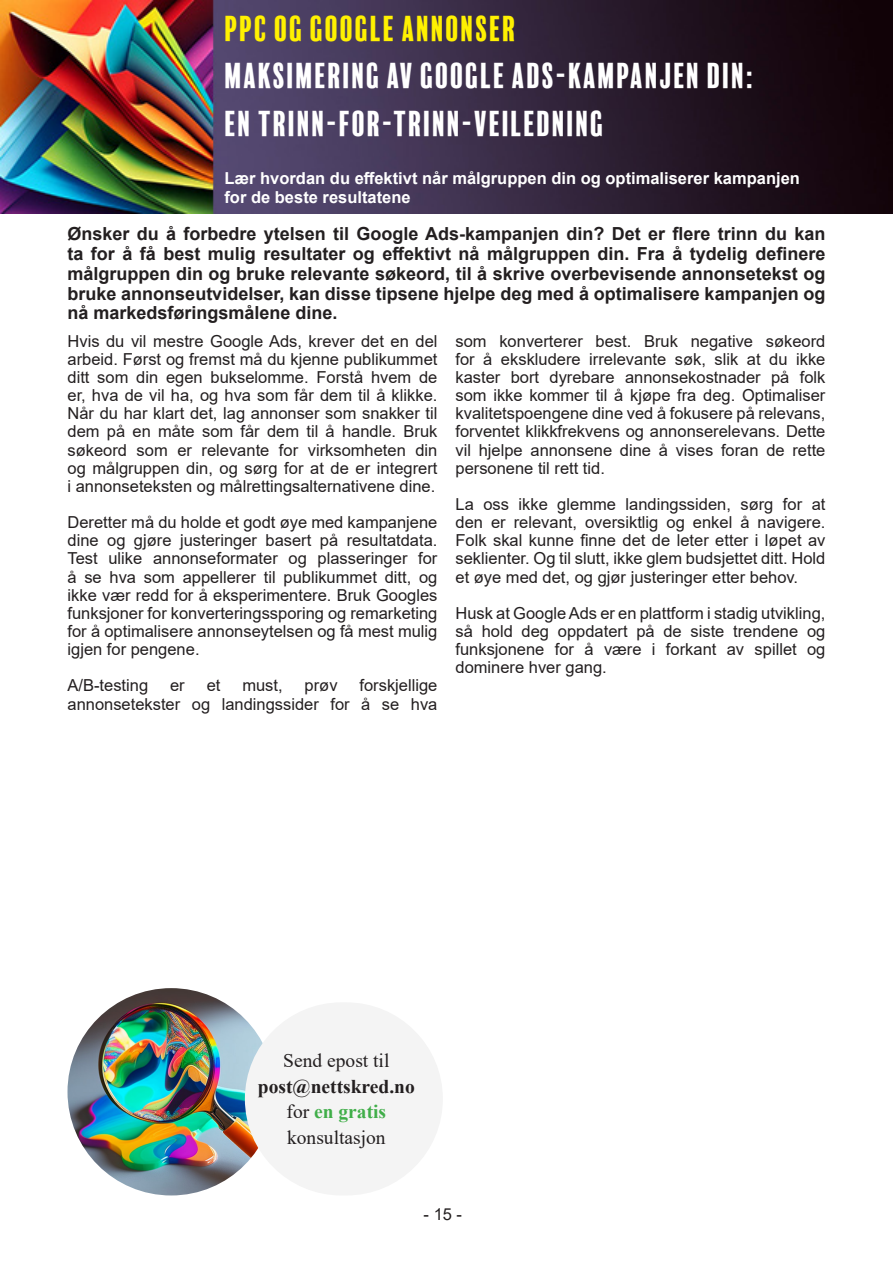
<style>
.page{position:relative;width:893px;height:1263px;background:#fff}
.page>*{position:absolute;margin:0;border:0;box-sizing:border-box;transform-origin:0 0}
.heading_2{font:33px/48px "Balboa Plus Fill";color:#fff}
.heading_1{font:33px "Balboa Plus Fill";color:#fff101}
.t1{font:700 19.5px/25.5px "Times New Roman";color:#231f20;text-align:center}
.t2{font:19.5px "Times New Roman";color:#231f20}
.Ingress{font:700 18px/19.8px "Arial";color:#231f20;text-align:justify}
.body{font:16.5px/18.1px "Arial";color:#231f20;text-align:justify}
.heading_4{font:700 16.5px/18.1px "Arial";color:#fff}
.s1{font-weight:400}
.s2{color:#40ae49}
</style>
<div class="page">
<img style="left:0;top:0;width:892px;height:213px">
<img style="left:68px;top:988px;width:207px;height:207px;border-radius:104px">
<div style="left:245px;top:1002px;width:198px;height:193px;background:#f4f4f4;border-radius:97px"></div>
<p class="heading_1" style="left:224px;top:11px;width:294px">PPC OG GOOGLE ANNONSER</p>
<p class="heading_2" style="left:224px;top:52px;width:532px">MAKSIMERING AV GOOGLE ADS-KAMPANJEN DIN:<br>EN TRINN-FOR-TRINN-VEILEDNING</p>
<p class="heading_4" style="left:224px;top:170px;width:577px">Lær hvordan du effektivt når målgruppen din og optimaliserer kampanjen for de beste resultatene</p>
<p class="Ingress" style="left:68px;top:224px;width:759px">Ønsker du å forbedre ytelsen til Google Ads-kampanjen din? Det er flere trinn du kan ta for å få best mulig resultater og effektivt nå målgruppen din. Fra å tydelig definere målgruppen din og bruke relevante søkeord, til å skrive overbevisende annonsetekst og bruke annonseutvidelser, kan disse tipsene hjelpe deg med å optimalisere kampanjen og nå markedsføringsmålene dine.</p>
<p class="body" style="left:68px;top:332px;width:371px">Hvis du vil mestre Google Ads, krever det en del arbeid. Først og fremst må du kjenne publikummet ditt som din egen bukselomme. Forstå hvem de er, hva de vil ha, og hva som får dem til å klikke.<br>Når du har klart det, lag annonser som snakker til dem på en måte som får dem til å handle. Bruk søkeord som er relevante for virksomheten din og målgruppen din, og sørg for at de er integrert i annonseteksten og målrettingsalternativene dine.</p>
<p class="body" style="left:68px;top:513px;width:371px">Deretter må du holde et godt øye med kampanjene dine og gjøre justeringer basert på resultatdata.<br>Test ulike annonseformater og plasseringer for å se hva som appellerer til publikummet ditt, og ikke vær redd for å eksperimentere. Bruk Googles funksjoner for konverteringssporing og remarketing for å optimalisere annonseytelsen og få mest mulig igjen for pengene.</p>
<p class="body" style="left:68px;top:676px;width:82px">A/B-testing</p>
<p class="body" style="left:170px;top:676px;width:16px">er</p>
<p class="body" style="left:207px;top:676px;width:15px">et</p>
<p class="body" style="left:242px;top:676px;width:42px">must,</p>
<p class="body" style="left:305px;top:676px;width:35px">prøv</p>
<p class="body" style="left:455px;top:332px;width:371px">som konverterer best. Bruk negative søkeord for å ekskludere irrelevante søk, slik at du ikke kaster bort dyrebare annonsekostnader på folk som ikke kommer til å kjøpe fra deg. Optimaliser kvalitetspoengene dine ved å fokusere på relevans, forventet klikkfrekvens og annonserelevans. Dette vil hjelpe annonsene dine å vises foran de rette personene til rett tid.</p>
<p class="body" style="left:455px;top:495px;width:371px">La oss ikke glemme landingssiden, sørg for at den er relevant, oversiktlig og enkel å navigere.<br>Folk skal kunne finne det de leter etter i løpet av seklienter. Og til slutt, ikke glem budsjettet ditt. Hold et øye med det, og gjør justeringer etter behov.</p>
<p class="body" style="left:455px;top:604px;width:371px">Husk at Google Ads er en plattform i stadig utvikling, så hold deg oppdatert på de siste trendene og funksjonene for å være i forkant av spillet og dominere hver gang.</p>
<p class="body" style="left:68px;top:676px;width:371px;text-align:right">forskjellige<br>annonsetekster og landingssider for å se hva</p>
<p class="t2" style="left:283px;top:1047px;width:108px">Send epost til</p>
<p class="t1" style="left:258px;top:1073px;width:159px">post@nettskred.no <span class="s1">for</span> <span class="s2">en gratis </span><span class="s1">konsultasjon</span></p>
<p class="body" style="left:424px;top:1204px;width:40px">- 15 -</p>
</div>
